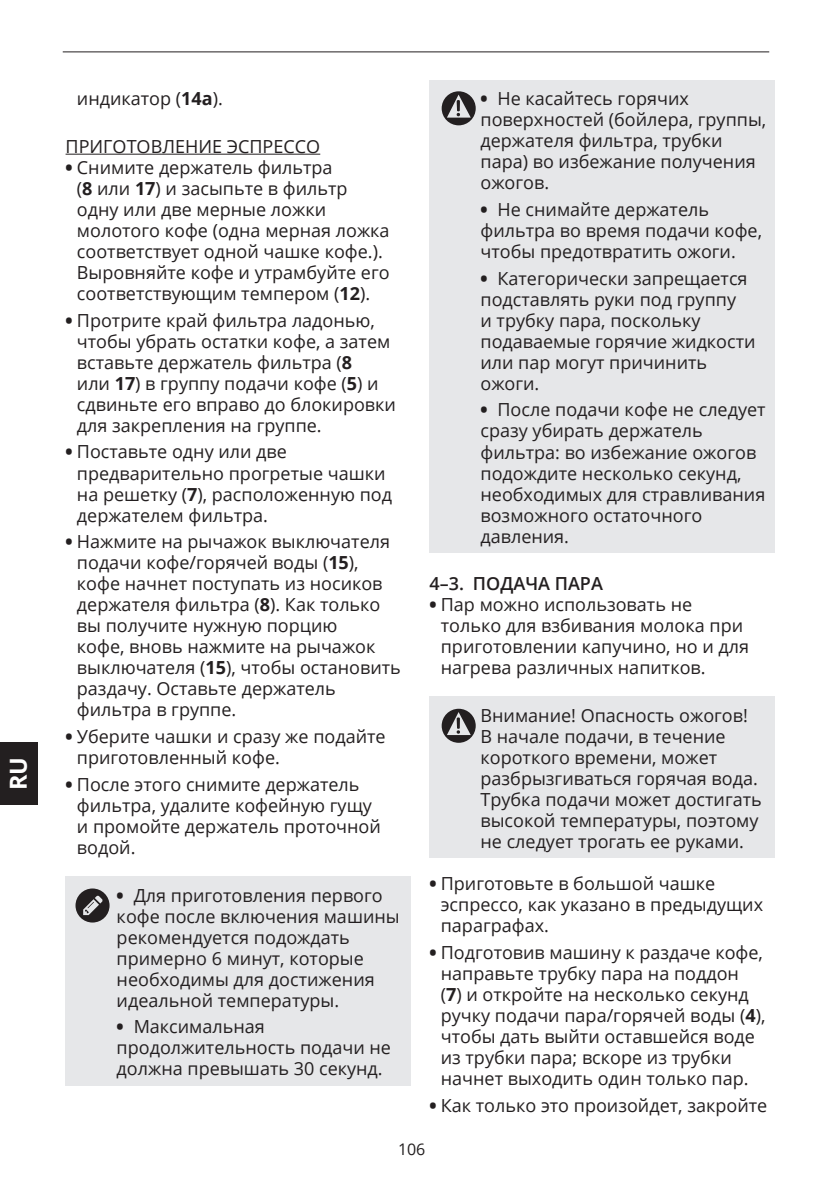
<style>
.page{position:relative;width:836px;height:1187px;background:#fff}
.page>*{position:absolute;margin:0;border:0;box-sizing:border-box;transform-origin:0 0}
.t1{font:700 23.4px "Open Sans";color:#fff}
.t2{font:18px/21px "Open Sans";color:#231f20}
.t3{font:600 18px "Open Sans";color:#231f20}
.t4{font:16px "Open Sans";color:#231f20}
.s1{font-weight:700}
.s2{font-weight:800}
</style>
<div class="page">
<hr style="left:63px;top:51px;width:706px;height:1px;background:#231f20">
<div style="left:0;top:742px;width:38px;height:62px;background:#231f20"></div>
<hr style="left:66px;top:154px;width:254px;height:1px;background:#231f20">
<div style="left:66px;top:876px;width:345px;height:140px;background:#e6e7e9"></div>
<div style="left:66px;top:1007px;width:345px;height:77px;background:#e6e7e9"></div>
<div style="left:429px;top:80px;width:345px;height:119px;background:#e6e7e9"></div>
<div style="left:429px;top:191px;width:345px;height:77px;background:#e6e7e9"></div>
<div style="left:429px;top:259px;width:345px;height:140px;background:#e6e7e9"></div>
<div style="left:429px;top:391px;width:345px;height:161px;background:#e6e7e9"></div>
<div style="left:429px;top:696px;width:345px;height:161px;background:#e6e7e9"></div>
<svg style="left:75px;top:888px;width:34px;height:34px"></svg>
<svg style="left:441px;top:708px;width:34px;height:34px"></svg>
<svg style="left:441px;top:91px;width:34px;height:34px"></svg>
<p class="t1" style="left:2px;top:790px;width:35px;rotate:-90deg">RU</p>
<p class="t2" style="left:77px;top:88px;width:147px">индикатор (<span class="s1">14a</span>).</p>
<p class="t2" style="left:66px;top:135px;width:256px">ПРИГОТОВЛЕНИЕ ЭСПРЕССО</p>
<p class="t2" style="left:77px;top:156px;width:314px;text-indent:-11px"><span class="s2">•</span> Снимите держатель фильтра<br>(<span class="s1">8</span> или <span class="s1">17</span>) и засыпьте в фильтр одну или две мерные ложки молотого кофе (одна мерная ложка соответствует одной чашке кофе.).<br>Выровняйте кофе и утрамбуйте его соответствующим темпером (<span class="s1">12</span>).</p>
<p class="t2" style="left:77px;top:309px;width:320px;text-indent:-11px"><span class="s2">•</span> Протрите край фильтра ладонью, чтобы убрать остатки кофе, а затем вставьте держатель фильтра (<span class="s1">8<br></span>или <span class="s1">17</span>) в группу подачи кофе (<span class="s1">5</span>) и сдвиньте его вправо до блокировки для закрепления на группе.</p>
<p class="t2" style="left:77px;top:441px;width:316px;text-indent:-11px"><span class="s2">•</span> Поставьте одну или две предварительно прогретые чашки на решетку (<span class="s1">7</span>), расположенную под держателем фильтра.</p>
<p class="t2" style="left:77px;top:530px;width:325px;text-indent:-11px"><span class="s2">•</span> Нажмите на рычажок выключателя подачи кофе/горячей воды (<span class="s1">15</span>), кофе начнет поступать из носиков держателя фильтра (<span class="s1">8</span>). Как только вы получите нужную порцию<br>кофе, вновь нажмите на рычажок выключателя (<span class="s1">15</span>), чтобы остановить раздачу. Оставьте держатель фильтра в группе.</p>
<p class="t2" style="left:77px;top:725px;width:310px;text-indent:-11px"><span class="s2">•</span> Уберите чашки и сразу же подайте приготовленный кофе.</p>
<p class="t2" style="left:77px;top:773px;width:305px;text-indent:-11px"><span class="s2">•</span> После этого снимите держатель фильтра, удалите кофейную гущу и промойте держатель проточной водой.</p>
<p class="t2" style="left:117px;top:883px;width:284px"><span class="s2">•</span> Для приготовления первого кофе после включения машины рекомендуется подождать примерно 6 минут, которые необходимы для достижения идеальной температуры.</p>
<p class="t2" style="left:117px;top:1015px;width:276px"><span class="s2">•</span> Максимальная продолжительность подачи не должна превышать 30 секунд.</p>
<p class="t2" style="left:480px;top:88px;width:287px"><span class="s2">•</span> Не касайтесь горячих поверхностей (бойлера, группы, держателя фильтра, трубки пара) во избежание получения ожогов.</p>
<p class="t2" style="left:480px;top:198px;width:283px"><span class="s2">•</span> Не снимайте держатель фильтра во время подачи кофе, чтобы предотвратить ожоги.</p>
<p class="t2" style="left:480px;top:267px;width:276px"><span class="s2">•</span> Категорически запрещается подставлять руки под группу<br>и трубку пара, поскольку подаваемые горячие жидкости или пар могут причинить ожоги.</p>
<p class="t2" style="left:480px;top:399px;width:286px"><span class="s2">•</span> После подачи кофе не следует сразу убирать держатель фильтра: во избежание ожогов подождите несколько секунд, необходимых для стравливания возможного остаточного давления.</p>
<p class="t3" style="left:429px;top:571px;width:175px">4–3. ПОДАЧА ПАРА</p>
<p class="t2" style="left:440px;top:593px;width:309px;text-indent:-11px"><span class="s2">•</span> Пар можно использовать не только для взбивания молока при приготовлении капучино, но и для нагрева различных напитков.</p>
<p class="t2" style="left:480px;top:704px;width:283px">Внимание! Опасность ожогов!<br>В начале подачи, в течение короткого времени, может разбрызгиваться горячая вода.<br>Трубка подачи может достигать высокой температуры, поэтому не следует трогать ее руками.</p>
<p class="t2" style="left:440px;top:872px;width:324px;text-indent:-11px"><span class="s2">•</span> Приготовьте в большой чашке эспрессо, как указано в предыдущих параграфах.</p>
<p class="t2" style="left:440px;top:941px;width:326px;text-indent:-11px"><span class="s2">•</span> Подготовив машину к раздаче кофе, направьте трубку пара на поддон<br>(<span class="s1">7</span>) и откройте на несколько секунд ручку подачи пара/горячей воды (<span class="s1">4</span>), чтобы дать выйти оставшейся воде из трубки пара; вскоре из трубки начнет выходить один только пар.</p>
<p class="t2" style="left:429px;top:1093px;width:339px"><span class="s2">•</span> Как только это произойдет, закройте</p>
<p class="t4" style="left:398px;top:1137px;width:29px">106</p>
</div>
